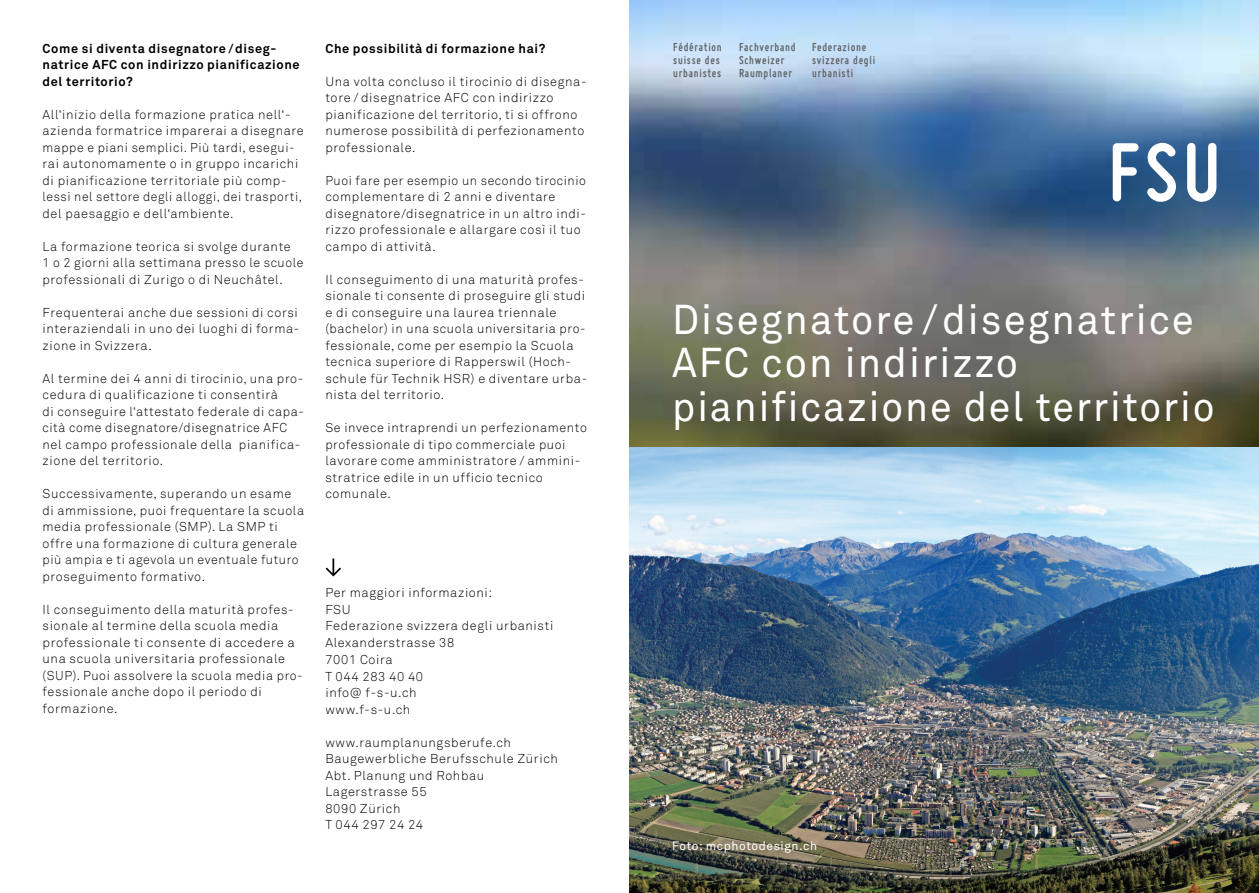
<style>
.page{position:relative;width:1259px;height:893px;background:#fff}
.page>*{position:absolute;margin:0;border:0;box-sizing:border-box;transform-origin:0 0}
.t1{font:41.25px/43.5px "Akkurat";letter-spacing:.05em;color:#fff}
.t2{font:300 12.75px/16.5px "Akkurat";letter-spacing:.05em;color:#000}
.t3{font:700 12.75px/16.5px "Akkurat";letter-spacing:.05em;color:#000}
.t4{font:700 12.3px/13px "Miso";letter-spacing:.06em;color:#636569}
.t5{font:12px "Akkurat";letter-spacing:.05em;color:#fff}
</style>
<div class="page">
<img style="left:629px;top:0;width:630px;height:893px">
<svg style="left:325px;top:558px;width:16px;height:18px"></svg>
<svg style="left:1112px;top:142px;width:104px;height:60px"></svg>
<p class="t3" style="left:43px;top:40px;width:259px">Come si diventa disegnatore /diseg&shy;natrice AFC con indirizzo pianificazione del territorio?</p>
<p class="t2" style="left:43px;top:106px;width:263px">All‘inizio della formazione pratica nell‘- azienda formatrice imparerai a disegnare mappe e piani semplici. Più tardi, esegui&shy;rai autonomamente o in gruppo incarichi di pianificazione territoriale più comp&shy;lessi nel settore degli alloggi, dei trasporti, del paesaggio e dell‘ambiente.</p>
<p class="t2" style="left:43px;top:238px;width:262px">La formazione teorica si svolge durante<br>1 o 2 giorni alla settimana presso le scuole professionali di Zurigo o di Neuchâtel.</p>
<p class="t2" style="left:43px;top:304px;width:258px">Frequenterai anche due sessioni di corsi interaziendali in uno dei luoghi di forma&shy;zione in Svizzera.</p>
<p class="t2" style="left:43px;top:370px;width:263px">Al termine dei 4 anni di tirocinio, una pro&shy;cedura di qualificazione ti consentirà<br>di conseguire l‘attestato federale di capa&shy;cità come disegnatore/disegnatrice AFC nel campo professionale della pianifica&shy;zione del territorio.</p>
<p class="t2" style="left:43px;top:485px;width:263px">Successivamente, superando un esame di ammissione, puoi frequentare la scuola media professionale (SMP). La SMP ti offre una formazione di cultura generale più ampia e ti agevola un eventuale futuro proseguimento formativo.</p>
<p class="t2" style="left:43px;top:601px;width:262px">Il conseguimento della maturità profes&shy;sionale al termine della scuola media professionale ti consente di accedere a una scuola universitaria professionale (SUP). Puoi assolvere la scuola media pro&shy;fessionale anche dopo il periodo di formazione.</p>
<p class="t3" style="left:325px;top:40px;width:221px">Che possibilità di formazione hai?</p>
<p class="t2" style="left:325px;top:73px;width:263px">Una volta concluso il tirocinio di disegna&shy;tore / disegnatrice AFC con indirizzo pianificazione del territorio, ti si offrono numerose possibilità di perfezionamento professionale.</p>
<p class="t2" style="left:325px;top:172px;width:262px">Puoi fare per esempio un secondo tirocinio complementare di 2 anni e diventare disegnatore/disegnatrice in un altro indi&shy;rizzo professionale e allargare così il tuo campo di attività.</p>
<p class="t2" style="left:325px;top:271px;width:263px">Il conseguimento di una maturità profes&shy;sionale ti consente di proseguire gli studi e di conseguire una laurea triennale (bachelor) in una scuola universitaria pro&shy;fessionale, come per esempio la Scuola tecnica superiore di Rapperswil (Hoch&shy;schule für Technik HSR) e diventare urba&shy;nista del territorio.</p>
<p class="t2" style="left:325px;top:419px;width:263px">Se invece intraprendi un perfezionamento professionale di tipo commerciale puoi lavorare come amministratore / ammini&shy;stratrice edile in un ufficio tecnico comunale.</p>
<p class="t2" style="left:325px;top:584px;width:168px">Per maggiori informazioni:</p>
<p class="t2" style="left:325px;top:601px;width:27px">FSU</p>
<p class="t2" style="left:325px;top:617px;width:229px">Federazione svizzera degli urbanisti</p>
<p class="t2" style="left:325px;top:634px;width:130px">Alexanderstrasse 38</p>
<p class="t2" style="left:325px;top:651px;width:69px">7001 Coira</p>
<p class="t2" style="left:325px;top:668px;width:99px">T 044 283 40 40</p>
<p class="t2" style="left:325px;top:684px;width:93px">info@ f-s-u.ch</p>
<p class="t2" style="left:325px;top:701px;width:86px">www.f-s-u.ch</p>
<p class="t2" style="left:325px;top:734px;width:187px">www.raumplanungsberufe.ch</p>
<p class="t2" style="left:325px;top:750px;width:234px">Baugewerbliche Berufsschule Zürich</p>
<p class="t2" style="left:325px;top:767px;width:160px">Abt. Planung und Rohbau</p>
<p class="t2" style="left:325px;top:783px;width:103px">Lagerstrasse 55</p>
<p class="t2" style="left:325px;top:800px;width:77px">8090 Zürich</p>
<p class="t2" style="left:325px;top:816px;width:99px">T 044 297 24 24</p>
<p class="t4" style="left:673px;top:40px;width:50px">Fédération suisse des urbanistes</p>
<p class="t4" style="left:739px;top:40px;width:58px">Fachverband<br>Schweizer<br>Raumplaner</p>
<p class="t4" style="left:812px;top:40px;width:64px">Federazione svizzera degli urbanisti</p>
<h1 class="t1" style="left:672px;top:297px;width:544px">Disegnatore /disegnatrice<br>AFC con indirizzo pianificazione del territorio</h1>
<p class="t5" style="left:672px;top:838px;width:147px">Foto: mcphotodesign.ch</p>
</div>
